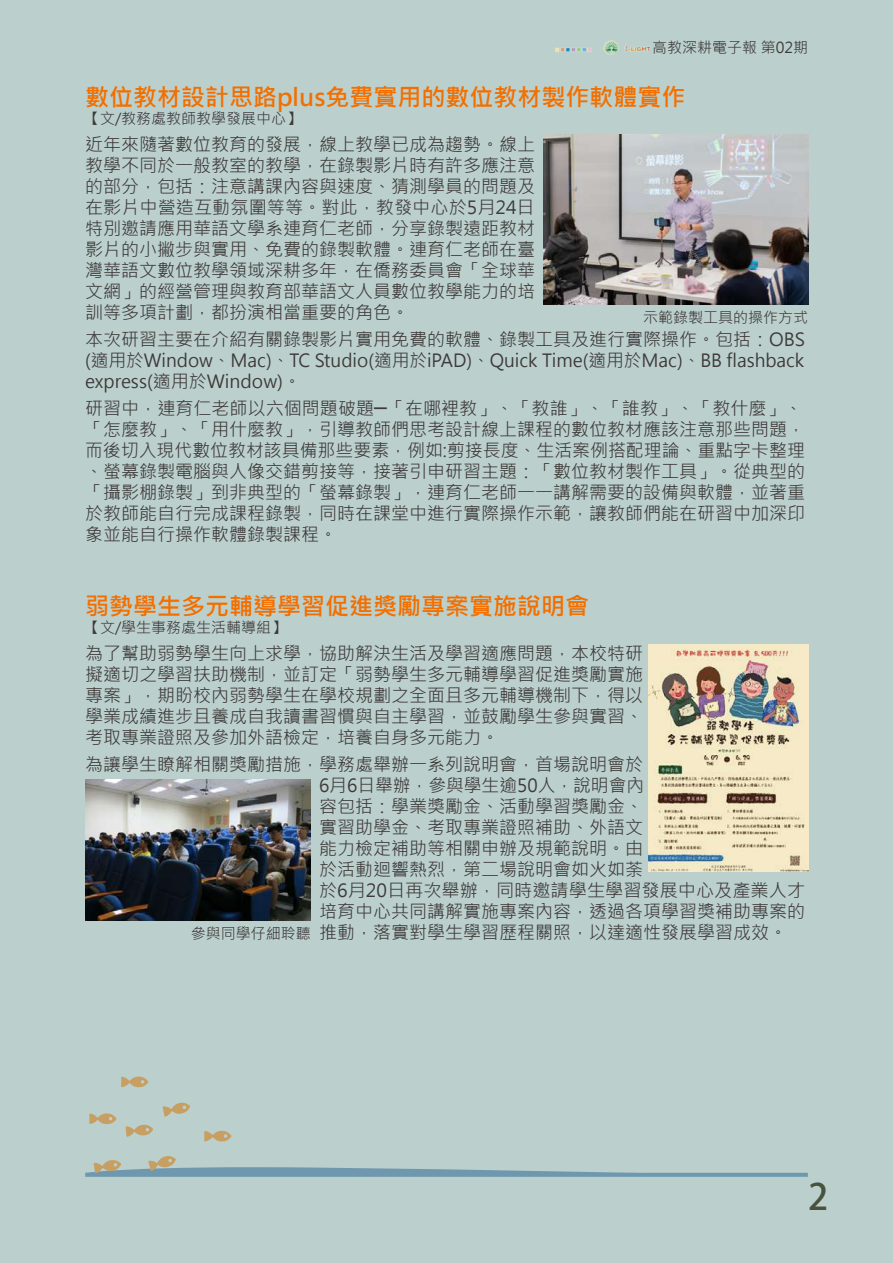
<style>
.page{position:relative;width:893px;height:1263px;background:#bbd0cd}
.page>*{position:absolute;margin:0;border:0;box-sizing:border-box;transform-origin:0 0}
.t1{font:700 36px "Adobe Fan Heiti Std";color:rgb(23 28 0/.7)}
.t2{font:700 24px "Microsoft Jheng Hei";color:#f26f00}
.t3{font:18px/21px "Microsoft Jheng Hei";color:#3e3a39;text-align:justify}
.t4{font:15px "Microsoft Jheng Hei";color:#3e3a39}
.s1{font-size:15px}
</style>
<div class="page">
<img style="left:555px;top:40px;width:95px;height:15px">
<img style="left:648px;top:645px;width:160px;height:226px">
<img style="left:85px;top:780px;width:226px;height:141px">
<img style="left:544px;top:135px;width:264px;height:170px">
<svg style="left:89px;top:1113px;width:28px;height:12px"></svg>
<svg style="left:85px;top:1156px;width:723px;height:21px"></svg>
<svg style="left:162px;top:1102px;width:28px;height:15px"></svg>
<svg style="left:204px;top:1130px;width:28px;height:12px"></svg>
<svg style="left:126px;top:1124px;width:27px;height:13px"></svg>
<svg style="left:121px;top:1076px;width:28px;height:12px"></svg>
<p class="t4" style="left:652px;top:38px;width:158px">高教深耕電子報 第02期</p>
<h2 class="t2" style="left:85px;top:82px;width:602px">數位教材設計思路plus免費實用的數位教材製作軟體實作</h2>
<p class="t4" style="left:85px;top:109px;width:218px">【文/教務處教師教學發展中心】</p>
<p class="t3" style="left:85px;top:134px;width:451px">近年來隨著數位教育的發展，線上教學已成為趨勢。線上教學不同於一般教室的教學，在錄製影片時有許多應注意的部分，包括：注意講課內容與速度、猜測學員的問題及在影片中營造互動氛圍等等。對此，教發中心於5月24日特別邀請應用華語文學系連育仁老師，分享錄製遠距教材影片的小撇步與實用、免費的錄製軟體。連育仁老師在臺灣華語文數位教學領域深耕多年，在僑務委員會「全球華文網」的經營管理與教育部華語文人員數位教學能力的培訓等多項計劃，都扮演相當重要的角色。</p>
<p class="t3" style="left:85px;top:329px;width:721px">本次研習主要在介紹有關錄製影片實用免費的軟體、錄製工具及進行實際操作。包括：OBS (適用於Window、Mac)、TC Studio(適用於iPAD)、Quick Time(適用於Mac)、BB flashback express(適用於Window)。</p>
<p class="t3" style="left:85px;top:398px;width:721px;text-align:left">研習中，連育仁老師以六個問題破題─「在哪裡教」、「教誰」、「誰教」、「教什麼」、「怎麼教」、「用什麼教」，引導教師們思考設計線上課程的數位教材應該注意那些問題，而後切入現代數位教材該具備那些要素，例如:剪接長度、生活案例搭配理論、重點字卡整理、螢幕錄製電腦與人像交錯剪接等，接著引申研習主題：「數位教材製作工具」。從典型的「攝影棚錄製」到非典型的「螢幕錄製」，連育仁老師一一講解需要的設備與軟體，並著重於教師能自行完成課程錄製，同時在課堂中進行實際操作示範，讓教師們能在研習中加深印象並能自行操作軟體錄製課程。</p>
<p class="t4" style="left:643px;top:308px;width:167px">示範錄製工具的操作方式</p>
<h2 class="t2" style="left:85px;top:591px;width:505px">弱勢學生多元輔導學習促進獎勵專案實施說明會</h2>
<p class="t4" style="left:85px;top:618px;width:203px">【文/學生事務處生活輔導組】</p>
<p class="t3" style="left:85px;top:643px;width:559px">為了幫助弱勢學生向上求學，協助解決生活及學習適應問題，本校特研擬適切之學習扶助機制，並訂定「弱勢學生多元輔導學習促進獎勵實施專案」，期盼校內弱勢學生在學校規劃之全面且多元輔導機制下，得以學業成績進步且養成自我讀書習慣與自主學習，並鼓勵學生參與實習、考取專業證照及參加外語檢定，培養自身多元能力。</p>
<p class="t3" style="left:85px;top:754px;width:559px">為讓學生瞭解相關獎勵措施，學務處舉辦一系列說明會，首場說明會於</p>
<p class="t3" style="left:319px;top:774px;width:327px">6月6日舉辦，參與學生逾50人，說明會內</p>
<p class="t3" style="left:319px;top:795px;width:326px">容包括：學業獎勵金、活動學習獎勵金、</p>
<p class="t3" style="left:319px;top:816px;width:326px">實習助學金、考取專業證照補助、外語文</p>
<p class="t3" style="left:319px;top:837px;width:326px">能力檢定補助等相關申辦及規範說明。由</p>
<p class="t3" style="left:319px;top:858px;width:326px">於活動迴響熱烈，第二場說明會如火如荼</p>
<p class="t3" style="left:319px;top:879px;width:488px">於6月20日再次舉辦，同時邀請學生學習發展中心及產業人才</p>
<p class="t3" style="left:319px;top:900px;width:488px">培育中心共同講解實施專案內容，透過各項學習獎補助專案的</p>
<p class="t3" style="left:191px;top:921px;width:598px"><span class="s1">參與同學仔細聆聽</span>推動，落實對學生學習歷程關照，以達適性發展學習成效。</p>
<h1 class="t1" style="left:808px;top:1175px;width:22px">2</h1>
</div>
